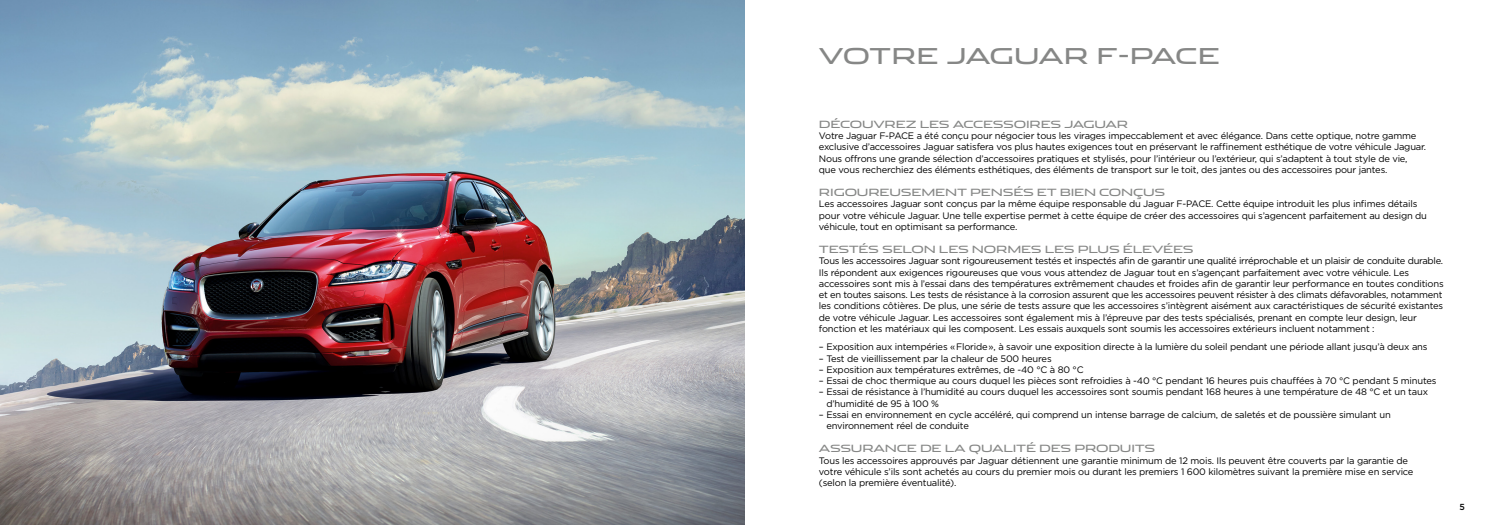
<style>
.page{position:relative;width:1489px;height:525px;background:#fff}
.page>*{position:absolute;margin:0;border:0;box-sizing:border-box;transform-origin:0 0}
.t1{font:21.88px "Jaguar";letter-spacing:-.04em;color:#868786}
.t2{font:10px "Jaguar";letter-spacing:-.02em;color:#868786}
.t3{font:9.38px/11.2px "Gotham";letter-spacing:-.02em;color:#000}
.t4{font:500 8.75px "Gotham";color:#000}
</style>
<div class="page">
<img style="left:0;top:0;width:744px;height:524px">
<h1 class="t1" style="left:819px;top:38px;width:402px">VOTRE JAGUAR F-PACE</h1>
<p class="t2" style="left:819px;top:116px;width:311px">DÉCOUVREZ LES ACCESSOIRES JAGUAR</p>
<p class="t3" style="left:819px;top:130px;width:608px">Votre Jaguar F-PACE a été conçu pour négocier tous les virages impeccablement et avec élégance. Dans cette optique, notre gamme exclusive d’accessoires Jaguar satisfera vos plus hautes exigences tout en préservant le raffinement esthétique de votre véhicule Jaguar.<br>Nous offrons une grande sélection d’accessoires pratiques et stylisés, pour l’intérieur ou l’extérieur, qui s’adaptent à tout style de vie, que vous recherchiez des éléments esthétiques, des éléments de transport sur le toit, des jantes ou des accessoires pour jantes.</p>
<p class="t2" style="left:819px;top:184px;width:348px">RIGOUREUSEMENT PENSÉS ET BIEN CONÇUS</p>
<p class="t3" style="left:819px;top:198px;width:609px">Les accessoires Jaguar sont conçus par la même équipe responsable du Jaguar F-PACE. Cette équipe introduit les plus infimes détails pour votre véhicule Jaguar. Une telle expertise permet à cette équipe de créer des accessoires qui s’agencent parfaitement au design du véhicule, tout en optimisant sa performance.</p>
<p class="t2" style="left:819px;top:241px;width:376px">TESTÉS SELON LES NORMES LES PLUS ÉLEVÉES</p>
<p class="t3" style="left:819px;top:255px;width:626px">Tous les accessoires Jaguar sont rigoureusement testés et inspectés afin de garantir une qualité irréprochable et un plaisir de conduite durable.<br>Ils répondent aux exigences rigoureuses que vous vous attendez de Jaguar tout en s’agençant parfaitement avec votre véhicule. Les accessoires sont mis à l’essai dans des températures extrêmement chaudes et froides afin de garantir leur performance en toutes conditions et en toutes saisons. Les tests de résistance à la corrosion assurent que les accessoires peuvent résister à des climats défavorables, notamment les conditions côtières. De plus, une série de tests assure que les accessoires s’intègrent aisément aux caractéristiques de sécurité existantes de votre véhicule Jaguar. Les accessoires sont également mis à l’épreuve par des tests spécialisés, prenant en compte leur design, leur fonction et les matériaux qui les composent. Les essais auxquels sont soumis les accessoires extérieurs incluent notamment :</p>
<p class="t3" style="left:819px;top:341px;width:610px">– Exposition aux intempéries « Floride », à savoir une exposition directe à la lumière du soleil pendant une période allant jusqu’à deux ans</p>
<p class="t3" style="left:819px;top:352px;width:234px">– Test de vieillissement par la chaleur de 500 heures</p>
<p class="t3" style="left:819px;top:363px;width:266px">– Exposition aux températures extrêmes, de -40 °C à 80 °C</p>
<p class="t3" style="left:819px;top:375px;width:619px">– Essai de choc thermique au cours duquel les pièces sont refroidies à -40 °C pendant 16 heures puis chauffées à 70 °C pendant 5 minutes</p>
<p class="t3" style="left:826px;top:386px;width:603px;text-indent:-7px">– Essai de résistance à l’humidité au cours duquel les accessoires sont soumis pendant 168 heures à une température de 48 °C et un taux d’humidité de 95 à 100 %</p>
<p class="t3" style="left:826px;top:408px;width:566px;text-indent:-7px">– Essai en environnement en cycle accéléré, qui comprend un intense barrage de calcium, de saletés et de poussière simulant un environnement réel de conduite</p>
<p class="t2" style="left:819px;top:440px;width:338px">ASSURANCE DE LA QUALITÉ DES PRODUITS</p>
<p class="t3" style="left:819px;top:454px;width:596px">Tous les accessoires approuvés par Jaguar détiennent une garantie minimum de 12 mois. Ils peuvent être couverts par la garantie de votre véhicule s’ils sont achetés au cours du premier mois ou durant les premiers 1 600 kilomètres suivant la première mise en service (selon la première éventualité).</p>
<p class="t4" style="left:1459px;top:500px;width:7px">5</p>
</div>
